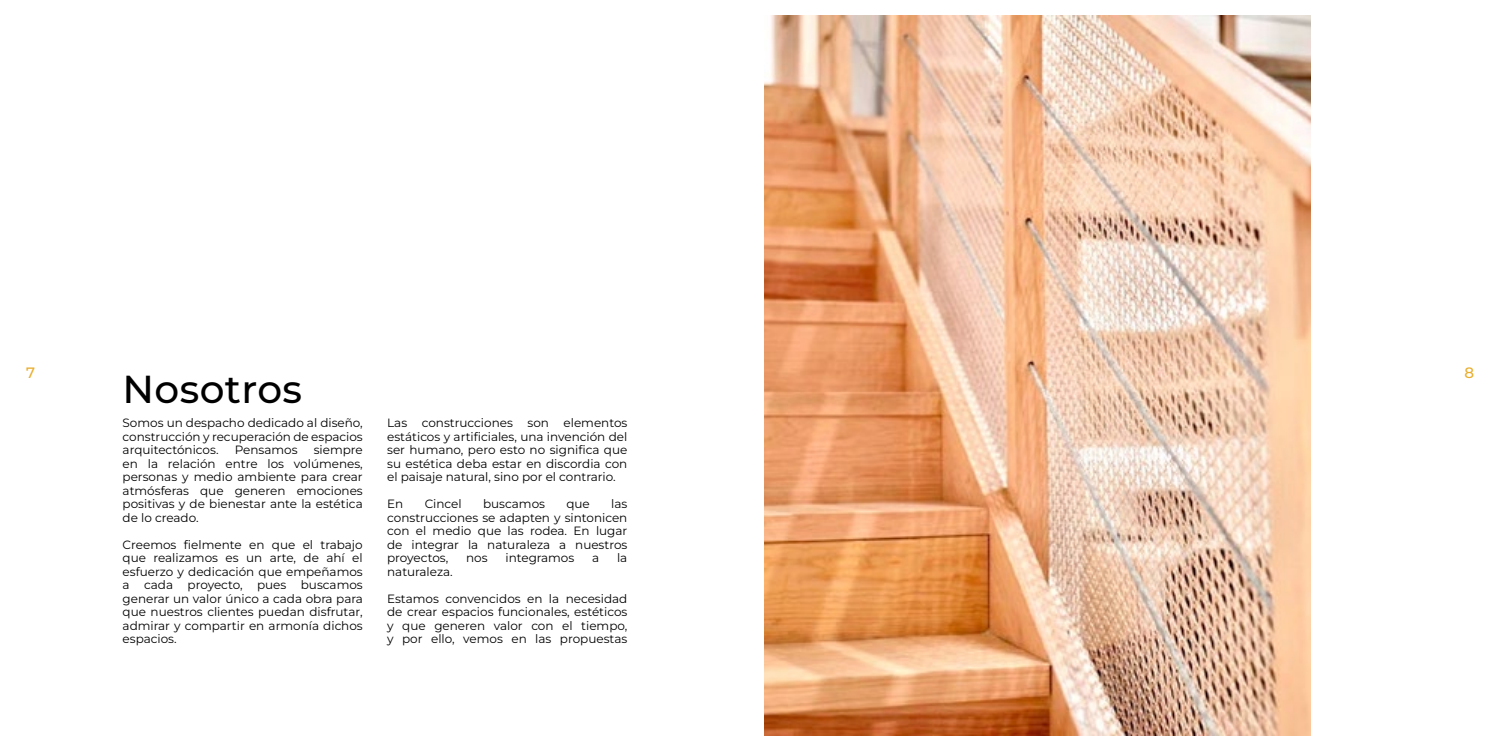
<style>
.page{position:relative;width:1500px;height:750px;background:#fff}
.page>*{position:absolute;margin:0;border:0;box-sizing:border-box;transform-origin:0 0}
.t1{font:500 39px "Montserrat";letter-spacing:.01em;color:#000}
.t2{font:500 15px "Montserrat";color:#e9ae2e}
.t3{font:12px/13.5px "Montserrat";color:#000;text-align:justify}
</style>
<div class="page">
<img style="left:764px;top:15px;width:547px;height:720px">
<p class="t2" style="left:26px;top:363px;width:10px">7</p>
<p class="t2" style="left:1464px;top:363px;width:11px">8</p>
<h1 class="t1" style="left:123px;top:363px;width:181px">Nosotros</h1>
<p class="t3" style="left:123px;top:416px;width:242px">Somos un despacho dedicado al diseño, construcción y recuperación de espacios arquitectónicos.</p>
<p class="t3" style="left:387px;top:416px;width:242px">Las construcciones son elementos estáticos y artificiales, una invención del ser humano, pero esto no significa que su estética deba estar en discordia con el paisaje natural, sino por el contrario.</p>
<p class="t3" style="left:387px;top:497px;width:18px">En</p>
<p class="t3" style="left:425px;top:497px;width:39px">Cincel</p>
<p class="t3" style="left:483px;top:497px;width:64px">buscamos</p>
<p class="t3" style="left:566px;top:497px;width:25px">que</p>
<p class="t3" style="left:123px;top:443px;width:242px;text-indent:191px">siempre en la relación entre los volúmenes, personas y medio ambiente para crear atmósferas que generen emociones positivas y de bienestar ante la estética de lo creado.</p>
<p class="t3" style="left:123px;top:537px;width:242px">Creemos fielmente en que el trabajo que realizamos es un arte, de ahí el esfuerzo y dedicación que empeñamos a cada proyecto, pues buscamos generar un valor único a cada obra para que nuestros clientes puedan disfrutar, admirar y compartir en armonía dichos espacios.</p>
<p class="t3" style="left:235px;top:443px;width:64px">Pensamos</p>
<p class="t3" style="left:387px;top:497px;width:242px;text-indent:224px">las construcciones se adapten y sintonicen con el medio que las rodea. En lugar de integrar la naturaleza a nuestros proyectos,</p>
<p class="t3" style="left:466px;top:551px;width:23px">nos</p>
<p class="t3" style="left:505px;top:551px;width:70px">integramos</p>
<p class="t3" style="left:592px;top:551px;width:9px">a</p>
<p class="t3" style="left:617px;top:551px;width:12px">la</p>
<p class="t3" style="left:387px;top:564px;width:67px">naturaleza.</p>
<p class="t3" style="left:387px;top:591px;width:242px">Estamos convencidos en la necesidad de crear espacios funcionales, estéticos y que generen valor con el tiempo, y por ello, vemos en las propuestas</p>
</div>
